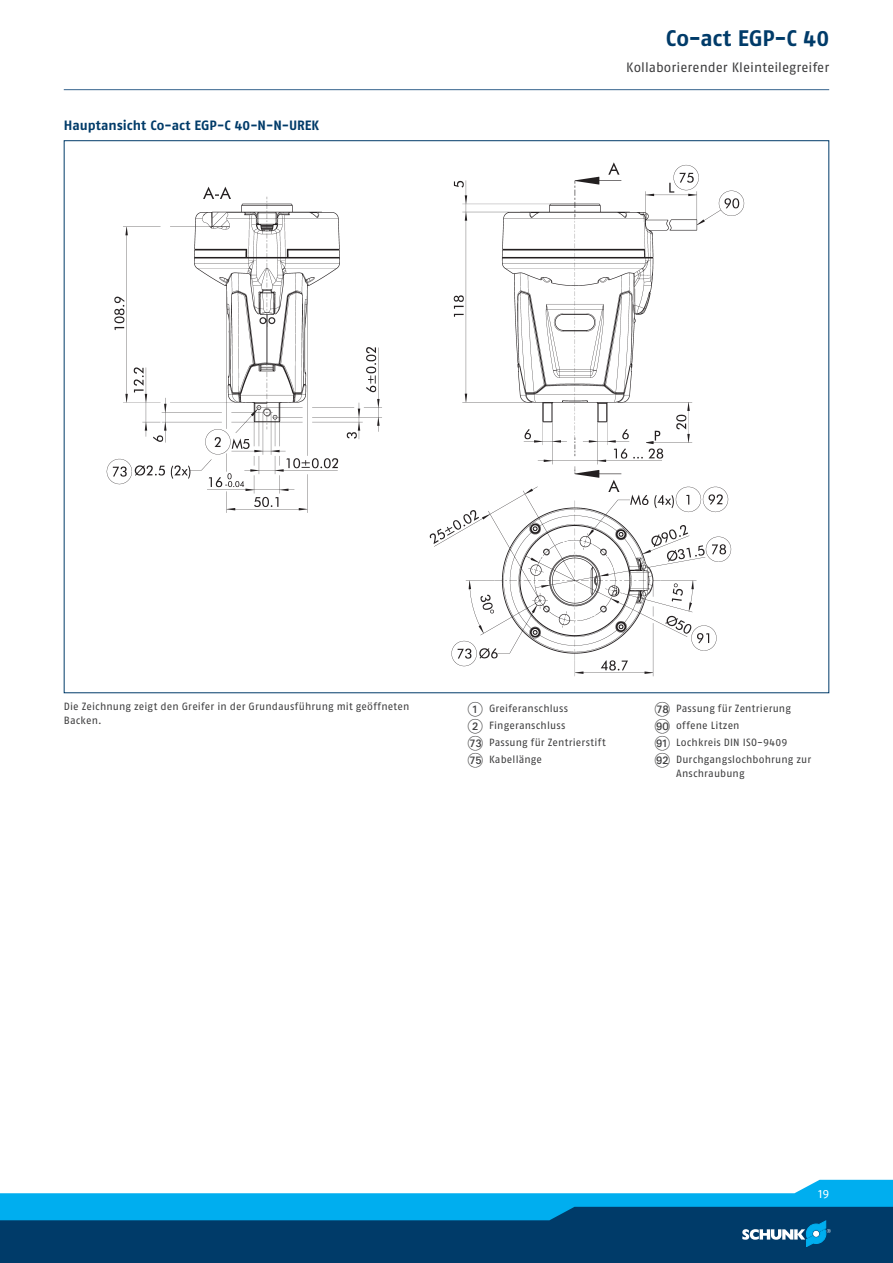
<style>
.page{position:relative;width:893px;height:1263px;background:#fff}
.page>*{position:absolute;margin:0;border:0;box-sizing:border-box;transform-origin:0 0}
.t1{font:700 22.5px "SCHUNK Fago Pro";letter-spacing:-.015em;color:#003b69}
.t2{font:700 13.5px "SCHUNK Fago Pro";color:#003b69}
.t3{font:13.5px "SCHUNK Fago Pro";color:#3e3e3f}
.t4{font:12px "SCHUNK Fago Pro";color:#fff}
.t5{font:10.5px/17px "SCHUNK Fago Pro";letter-spacing:.015em;color:#3e3e3f}
.s1{font-family:"Deco Numbers LH Circle";font-size:15px}
</style>
<div class="page">
<div style="left:0;top:1202px;width:893px;height:61px;background:#003b69"></div>
<svg style="left:0;top:1180px;width:893px;height:67px"></svg>
<hr style="left:64px;top:89px;width:765px;height:1px;background:#35628d">
<img style="left:106px;top:162px;width:639px;height:515px">
<p class="t2" style="left:64px;top:117px;width:257px">Hauptansicht Co-act EGP-C 40-N-N-UREK</p>
<h1 class="t1" style="left:666px;top:24px;width:165px">Co-act EGP-C 40</h1>
<p class="t3" style="left:626px;top:60px;width:204px">Kollaborierender Kleinteilegreifer</p>
<p class="t5" style="left:64px;top:699px;width:347px;line-height:14.2px">Die Zeichnung zeigt den Greifer in der Grundausführung mit geöffneten<br>Backen.</p>
<p class="t5" style="left:468px;top:700px;width:139px"><span class="s1">1</span> Greiferanschluss<br><span class="s1">2</span> Fingeranschluss<br><span class="s1">GM</span> Passung für Zentrierstift<br><span class="s1">GO</span> Kabellänge</p>
<p class="t5" style="left:655px;top:700px;width:158px"><span class="s1">GR</span> Passung für Zentrierung<br><span class="s1">IT</span> offene Litzen<br><span class="s1">IK</span> Lochkreis DIN ISO-9409<br><span class="s1">IL</span> Durchgangslochbohrung zur</p>
<p class="t5" style="left:676px;top:765px;width:70px">Anschraubung</p>
<p class="t4" style="left:818px;top:1186px;width:12px">19</p>
</div>
